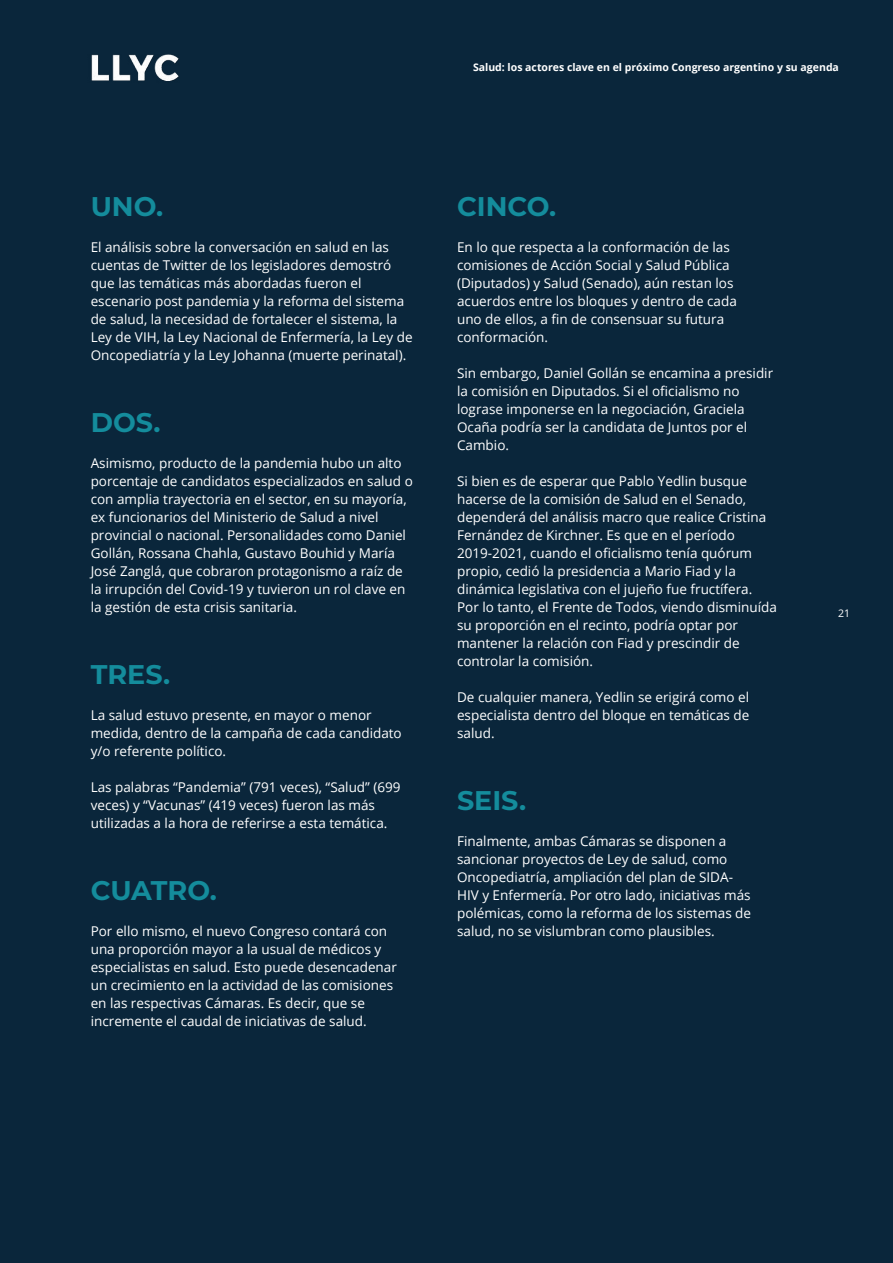
<style>
.page{position:relative;width:893px;height:1263px;background:#0a263b}
.page>*{position:absolute;margin:0;border:0;box-sizing:border-box;transform-origin:0 0}
.t1{font:700 27px "Montserrat";color:#148c9c}
.t2{font:13.5px/18px "Open Sans";color:#fff}
.t3{font:700 10.5px "Open Sans";color:#fff}
.t4{font:10.5px "Open Sans";color:#fff}
</style>
<div class="page">
<img style="left:91px;top:54px;width:88px;height:27px">
<p class="t3" style="left:473px;top:59px;width:367px">Salud: los actores clave en el próximo Congreso argentino y su agenda</p>
<h1 class="t1" style="left:91px;top:187px;width:74px">UNO.</h1>
<p class="t2" style="left:91px;top:238px;width:323px">El análisis sobre la conversación en salud en las cuentas de Twitter de los legisladores demostró que las temáticas más abordadas fueron el escenario post pandemia y la reforma del sistema de salud, la necesidad de fortalecer el sistema, la Ley de VIH, la Ley Nacional de Enfermería, la Ley de Oncopediatría y la Ley Johanna (muerte perinatal).</p>
<h1 class="t1" style="left:91px;top:403px;width:71px">DOS.</h1>
<p class="t2" style="left:91px;top:454px;width:324px">Asimismo, producto de la pandemia hubo un alto porcentaje de candidatos especializados en salud o con amplia trayectoria en el sector, en su mayoría, ex funcionarios del Ministerio de Salud a nivel provincial o nacional. Personalidades como Daniel Gollán, Rossana Chahla, Gustavo Bouhid y María José Zanglá, que cobraron protagonismo a raíz de la irrupción del Covid-19 y tuvieron un rol clave en la gestión de esta crisis sanitaria.</p>
<h1 class="t1" style="left:91px;top:655px;width:81px">TRES.</h1>
<p class="t2" style="left:91px;top:706px;width:313px">La salud estuvo presente, en mayor o menor medida, dentro de la campaña de cada candidato y/o referente político.</p>
<p class="t2" style="left:91px;top:778px;width:311px">Las palabras “Pandemia” (791 veces), “Salud” (699 veces) y “Vacunas” (419 veces) fueron las más utilizadas a la hora de referirse a esta temática.</p>
<h1 class="t1" style="left:91px;top:871px;width:128px">CUATRO.</h1>
<p class="t2" style="left:91px;top:922px;width:308px">Por ello mismo, el nuevo Congreso contará con una proporción mayor a la usual de médicos y especialistas en salud. Esto puede desencadenar un crecimiento en la actividad de las comisiones en las respectivas Cámaras. Es decir, que se incremente el caudal de iniciativas de salud.</p>
<h1 class="t1" style="left:457px;top:187px;width:101px">CINCO.</h1>
<p class="t2" style="left:457px;top:238px;width:281px">En lo que respecta a la conformación de las comisiones de Acción Social y Salud Pública (Diputados) y Salud (Senado), aún restan los acuerdos entre los bloques y dentro de cada uno de ellos, a fin de consensuar su futura conformación.</p>
<p class="t2" style="left:457px;top:364px;width:318px">Sin embargo, Daniel Gollán se encamina a presidir la comisión en Diputados. Si el oficialismo no lograse imponerse en la negociación, Graciela Ocaña podría ser la candidata de Juntos por el Cambio.</p>
<p class="t2" style="left:457px;top:472px;width:321px">Si bien es de esperar que Pablo Yedlin busque hacerse de la comisión de Salud en el Senado, dependerá del análisis macro que realice Cristina Fernández de Kirchner. Es que en el período 2019-2021, cuando el oficialismo tenía quórum propio, cedió la presidencia a Mario Fiad y la dinámica legislativa con el jujeño fue fructífera.<br>Por lo tanto, el Frente de Todos, viendo disminuída su proporción en el recinto, podría optar por mantener la relación con Fiad y prescindir de controlar la comisión.</p>
<p class="t2" style="left:457px;top:688px;width:294px;text-align:justify">De cualquier manera, Yedlin se erigirá como el especialista dentro del bloque en temáticas de salud.</p>
<h1 class="t1" style="left:457px;top:781px;width:71px">SEIS.</h1>
<p class="t2" style="left:457px;top:832px;width:296px">Finalmente, ambas Cámaras se disponen a sancionar proyectos de Ley de salud, como Oncopediatría, ampliación del plan de SIDA-HIV y Enfermería. Por otro lado, iniciativas más polémicas, como la reforma de los sistemas de salud, no se vislumbran como plausibles.</p>
<p class="t4" style="left:838px;top:606px;width:14px">21</p>
</div>
